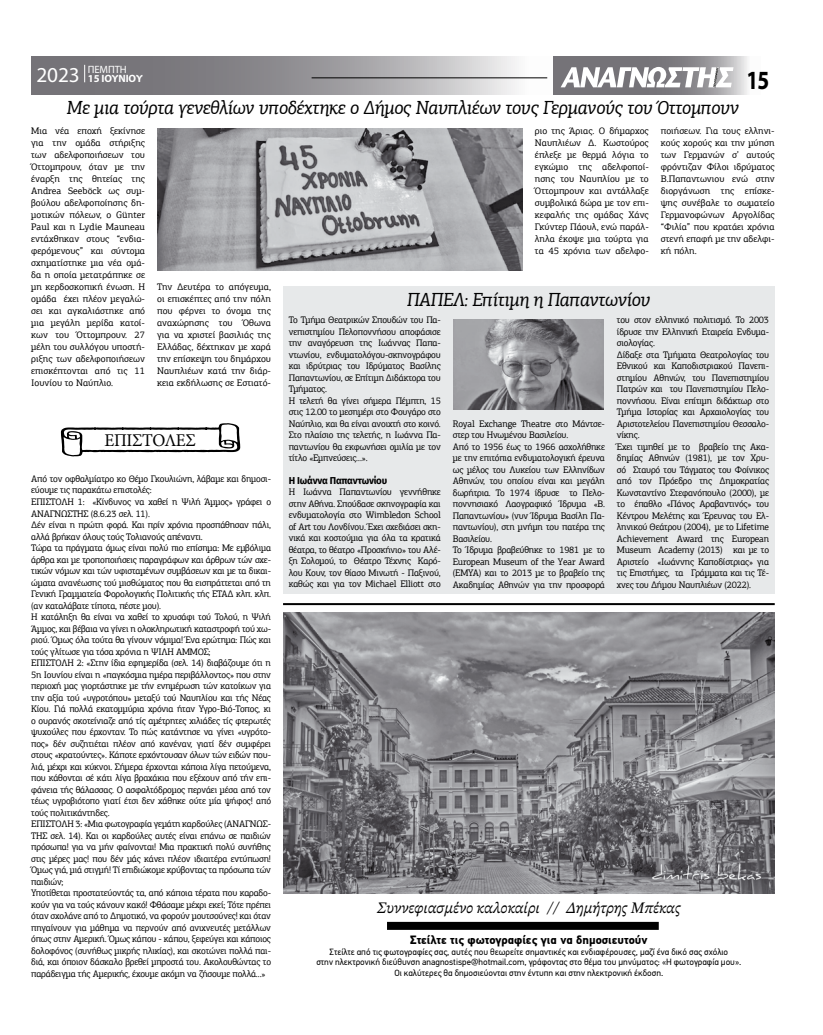
<style>
.page{position:relative;width:823px;height:1035px;background:#fff}
.page>*{position:absolute;margin:0;border:0;box-sizing:border-box;transform-origin:0 0}
.t1{font:700 26.3px "Myriad Pro";color:#000;scale:.81 1}
.t2{font:italic 19px "PF Agora Slab Pro";letter-spacing:-.02em;color:#000}
.t3{font:17.9px "Minion Pro";letter-spacing:-.02em;color:#000}
.t4{font:italic 16px "STIX Two Text";letter-spacing:.01em;color:#000;scale:.95 1}
.t5{font:700 12px "PF Din Text Pro";color:#000}
.t6{font:700 10.6px/9.4px "Myriad Pro";letter-spacing:-.01em;color:#fff}
.t7{font:700 10px "Fira Sans";letter-spacing:-.02em;color:#000}
.t8{font:9.5px/11.5px "PF Agora Slab Pro";letter-spacing:-.02em;color:#000;text-align:justify}
.t9{font:9px/10.8px "PF Din Text Pro";color:#000;text-align:center}
.s1{font-weight:400}
.s2{font-weight:400;font-size:21.3px}
</style>
<div class="page">
<svg style="left:556px;top:57px;width:192px;height:38px;background:#8f8e92"></svg>
<svg style="left:31px;top:57px;width:525px;height:38px;background:#9e9ca0"></svg>
<svg style="left:560px;top:67px;width:173px;height:20px"></svg>
<hr style="left:311px;top:78px;width:236px;height:1px;background:#000">
<svg style="left:84px;top:65px;width:1px;height:17px"></svg>
<div style="left:387px;top:922px;width:271px;height:8px;background:#000"></div>
<hr style="left:283px;top:603px;width:491px;height:2px;background:#000">
<img style="left:283px;top:612px;width:491px;height:281px">
<svg style="left:61px;top:423px;width:179px;height:33px"></svg>
<div style="left:283px;top:286px;width:491px;height:308px;background:#e7e9ea"></div>
<img style="left:453px;top:319px;width:150px;height:90px">
<img style="left:157px;top:128px;width:365px;height:142px">
<p class="t6" style="left:37px;top:64px;width:108px;text-indent:51px"><span class="s1">ΠΕΜΠΤΗ<br></span><span class="s2">2023</span> 15 ΙΟΥΝΙΟΥ</p>
<h1 class="t1" style="left:746px;top:63px;width:29px">15</h1>
<h2 class="t2" style="left:67px;top:96px;width:673px">Με μια τούρτα γενεθλίων υποδέχτηκε ο Δήμος Ναυπλιέων τους Γερμανούς του Όττομπουν</h2>
<p class="t8" style="left:31px;top:125px;width:115px;line-height:12px">Μια νέα εποχή ξεκίνησε για την ομάδα στήριξης των αδελφοποιήσεων του Όττομπρουν, όταν με την έναρξη της θητείας της Andrea Seeböck ως συμ&shy;βούλου αδελφοποίησης δη&shy;μοτικών πόλεων, ο Günter Paul και η Lydie Mauneau εντάχθηκαν στους “ενδια&shy;φερόμενους” και σύντομα σχηματίστηκε μια νέα ομά&shy;δα η οποία μετατράπηκε σε μη κερδοσκοπική ένωση. Η ομάδα έχει πλέον μεγαλώ&shy;σει και αγκαλιάστηκε από μια μεγάλη μερίδα κατοί&shy;κων του Όττομπρουν. 27 μέλη του συλλόγου υποστή&shy;ριξης των αδελφοποιήσεων επισκέπτονται από τις 11<br>Ιουνίου το Ναύπλιο.</p>
<p class="t8" style="left:534px;top:125px;width:115px;line-height:12px">ριο της Άριας. Ο δήμαρχος Ναυπλιέων Δ. Κωστούρος έπλεξε με θερμά λόγια το εγκώμιο της αδελφοποί&shy;ησης του Ναυπλίου με το Όττομπρουν και αντάλλαξε συμβολικά δώρα με τον επι&shy;κεφαλής της ομάδας Χάνς Γκύντερ Πάουλ, ενώ παράλ&shy;ληλα έκοψε μια τούρτα για τα 45 χρόνια των αδελφο-</p>
<p class="t8" style="left:660px;top:125px;width:115px;line-height:12px">ποιήσεων. Για τους ελληνι&shy;κούς χορούς και την μύηση των Γερμανών σ’ αυτούς φρόντιζαν Φίλοι ιδρύματος Β.Παπαντωνιου ενώ στην διοργάνωση της επίσκε&shy;ψης συνέβαλε το σωματείο Γερμανοφώνων Αργολίδας “Φιλία” που κρατάει χρόνια στενή επαφή με την αδελφι&shy;κή πόλη.</p>
<p class="t8" style="left:157px;top:281px;width:115px;line-height:12px">Την Δευτέρα το απόγευμα, οι επισκέπτες από την πόλη που φέρνει το όνομα της αναχώρησης του Όθωνα για να χριστεί βασιλιάς της Ελλάδας, δέχτηκαν με χαρά την επίσκεψη του δημάρχου Ναυπλιέων κατά την διάρ&shy;κεια εκδήλωσης σε Εστιατό-</p>
<h2 class="t2" style="left:407px;top:288px;width:245px">ΠΑΠΕΛ: Επίτιμη η Παπαντωνίου</h2>
<p class="t8" style="left:288px;top:314px;width:153px;text-align:left">Το Τμήμα Θεατρικών Σπουδών του Πα&shy;νεπιστημίου Πελοποννήσου αποφάσισε την αναγόρευση της Ιωάννας Παπα&shy;ντωνίου, ενδυματολόγου-σκηνογράφου και ιδρύτριας του Ιδρύματος Βασίλης Παπαντωνίου, σε Επίτιμη Διδάκτορα του Τμήματος.<br>Η τελετή θα γίνει σήμερα Πέμπτη, 15 στις 12.00 το μεσημέρι στο Φουγάρο στο Ναύπλιο, και θα είναι ανοιχτή στο κοινό.<br>Στο πλαίσιο της τελετής, η Ιωάννα Πα&shy;παντωνίου θα εκφωνήσει ομιλία με τον τίτλο «Εμπνεύσεις…».</p>
<p class="t7" style="left:288px;top:472px;width:100px">Η Ιωάννα Παπαντωνίου</p>
<p class="t8" style="left:288px;top:486px;width:153px">Η Ιωάννα Παπαντωνίου γεννήθηκε στην Αθήνα. Σπούδασε σκηνογραφία και ενδυματολογία στο Wimbledon School of Art του Λονδίνου. Έχει σχεδιάσει σκη&shy;νικά και κοστούμια για όλα τα κρατικά θέατρα, το θέατρο «Προσκήνιο» του Αλέ&shy;ξη Σολομού, το Θέατρο Τέχνης Καρό&shy;λου Κουν, τον θίασο Μινωτή - Παξινού, καθώς και για τον Michael Elliott στο</p>
<p class="t8" style="left:616px;top:314px;width:153px;text-align:left">του στον ελληνικό πολιτισμό. Το 2003 ίδρυσε την Ελληνική Εταιρεία Ενδυμα&shy;σιολογίας.<br>Δίδαξε στα Τμήματα Θεατρολογίας του Εθνικού και Καποδιστριακού Πανεπι&shy;στημίου Αθηνών, του Πανεπιστημίου Πατρών και του Πανεπιστημίου Πελο&shy;ποννήσου. Είναι επίτιμη διδάκτωρ στο Τμήμα Ιστορίας και Αρχαιολογίας του Αριστοτελείου Πανεπιστημίου Θεσσαλο&shy;νίκης.<br>Έχει τιμηθεί με το βραβείο της Ακα&shy;δημίας Αθηνών (1981), με τον Χρυ&shy;σό Σταυρό του Τάγματος του Φοίνικος από τον Πρόεδρο της Δημοκρατίας Κωνσταντίνο Στεφανόπουλο (2000), με το έπαθλο «Πάνος Αραβαντινός» του Κέντρου Μελέτης και Έρευνας του Ελ&shy;ληνικού Θεάτρου (2004), με το Lifetime Achievement Award της European Museum Academy (2013) και με το Αριστείο «Ιωάννης Καποδίστριας» για τις Επιστήμες, τα Γράμματα και τις Τέ&shy;χνες του Δήμου Ναυπλιέων (2022).</p>
<p class="t8" style="left:452px;top:418px;width:153px;text-align:left">Royal Exchange Theatre στο Μάντσε&shy;στερ του Ηνωμένου Βασιλείου.<br>Από το 1956 έως το 1966 ασχολήθηκε με την επιτόπια ενδυματολογική έρευνα ως μέλος του Λυκείου των Ελληνίδων<br>Αθηνών, του οποίου είναι και μεγάλη δωρήτρια. Το 1974 ίδρυσε το Πελο&shy;ποννησιακό Λαογραφικό Ίδρυμα «Β.<br>Παπαντωνίου» (νυν Ίδρυμα Βασίλη Πα&shy;παντωνίου), στη μνήμη του πατέρα της<br>Βασιλείου.<br>Το Ίδρυμα βραβεύθηκε το 1981 με το<br>European Museum of the Year Award (EMYA) και το 2013 με το βραβείο της<br>Ακαδημίας Αθηνών για την προσφορά</p>
<h3 class="t3" style="left:104px;top:428px;width:93px">ΕΠΙΣΤΟΛΕΣ</h3>
<p class="t8" style="left:31px;top:473px;width:241px;text-align:left">Από τον οφθαλμίατρο κο Θέμο Γκουλιώνη, λάβαμε και δημοσι&shy;εύουμε τις παρακάτω επιστολές:<br>ΕΠΙΣΤΟΛΗ 1: «Κίνδυνος να χαθεί η Ψιλή Άμμος» γράφει ο ΑΝΑΓΝΩΣΤΗΣ (8.6.23 σελ. 11).<br>Δέν είναι η πρώτη φορά. Και πρίν χρόνια προσπάθησαν πάλι, αλλά βρήκαν όλους τούς Τολιανούς απέναντι.<br>Τώρα τα πράγματα όμως είναι πολύ πιο επίσημα: Με εμβόλιμα άρθρα και με τροποποιήσεις παραγράφων και άρθρων τών σχε&shy;τικών νόμων και τών υφισταμένων συμβάσεων και με τα δικαι&shy;ώματα ανανέωσης τού μισθώματος που θα εισπράττεται από τη Γενική Γραμματεία Φορολογικής Πολιτικής τής ΕΤΑΔ κλπ. κλπ. (αν καταλάβατε τίποτα, πέστε μου).<br>Η κατάληξη θα είναι να χαθεί το χρυσάφι τού Τολού, η Ψιλή Άμμος, και βέβαια να γίνει η ολοκληρωτική καταστροφή τού χω&shy;ριού. Όμως όλα τούτα θα γίνουν νόμιμα! Ένα ερώτημα: Πώς και τούς γλίτωσε για τόσα χρόνια η ΨΙΛΗ ΑΜΜΟΣ;<br>ΕΠΙΣΤΟΛΗ 2: «Στην ίδια εφημερίδα (σελ. 14) διαβάζουμε ότι η 5η Ιουνίου είναι η «παγκόσμια ημέρα περιβάλλοντος» που στην περιοχή μας γιορτάστηκε με τήν ενημέρωση τών κατοίκων για την αξία τού «υγροτόπου» μεταξύ τού Ναυπλίου και τής Νέας Κίου. Γιά πολλά εκατομμύρια χρόνια ήταν Υγρο-Βιό-Τοπος, κι ο ουρανός σκοτείνιαζε από τίς αμέτρητες χιλιάδες τίς φτερωτές ψυχούλες που έρχονταν. Το πώς κατάντησε να γίνει «υγρότο&shy;πος» δέν συζητιέται πλέον από κανέναν, γιατί δέν συμφέρει στους «κρατούντες». Κάποτε ερχόντουσαν όλων τών ειδών που&shy;λιά, μέχρι και κύκνοι. Σήμερα έρχονται κάποια λίγα πετούμενα, που κάθονται σέ κάτι λίγα βραχάκια που εξέχουν από τήν επι&shy;φάνεια τής θάλασσας. Ο ασφαλτόδρομος περνάει μέσα από τον τέως υγροβιότοπο γιατί έτσι δεν χάθηκε ούτε μία ψήφος! από τούς πολιτικάντηδες.<br>ΕΠΙΣΤΟΛΗ 3: «Μια φωτογραφία γεμάτη καρδούλες (ΑΝΑΓΝΩΣ-ΤΗΣ σελ. 14). Και οι καρδούλες αυτές είναι επάνω σε παιδιών πρόσωπα! για να μήν φαίνονται! Μια πρακτική πολύ συνήθης στις μέρες μας! που δέν μάς κάνει πλέον ιδιαιτέρα εντύπωση!<br>Όμως γιά, μιά στιγμή! Τί επιδιώκομε κρύβοντας τα πρόσωπα τών παιδιών;<br>Υποτίθεται προστατεύοντάς τα, από κάποια τέρατα που καραδο&shy;κούν για να τούς κάνουν κακό! Φθάσαμε μέχρι εκεί; Τότε πρέπει όταν σχολάνε από το Δημοτικό, να φορούν μουτσούνες! και όταν πηγαίνουν για μάθημα να περνούν από ανιχνευτές μετάλλων όπως στην Αμερική. Όμως κάπου - κάπου, ξεφεύγει και κάποιος δολοφόνος (συνήθως μικρής ηλικίας), και σκοτώνει πολλά παι&shy;διά, και όποιον δάσκαλο βρεθεί μπροστά του. Ακολουθώντας το παράδειγμα τής Αμερικής, έχουμε ακόμη να ζήσουμε πολλά…»</p>
<h3 class="t4" style="left:377px;top:896px;width:321px">Συννεφιασμένο καλοκαίρι // Δημήτρης Μπέκας</h3>
<p class="t5" style="left:410px;top:932px;width:239px">Στείλτε τις φωτογραφίες για να δημοσιευτούν</p>
<p class="t9" style="left:316px;top:946px;width:426px">Στείλτε από τις φωτογραφίες σας, αυτές που θεωρείτε σημαντικές και ενδιαφέρουσες, μαζί ένα δικό σας σχόλιο<br>στην ηλεκτρονική διεύθυνση anagnostispe@hotmail.com, γράφοντας στο θέμα του μηνύματος: «Η φωτογραφία μου».<br>Οι καλύτερες θα δημοσιεύονται στην έντυπη και στην ηλεκτρονική έκδοση.</p>
</div>
